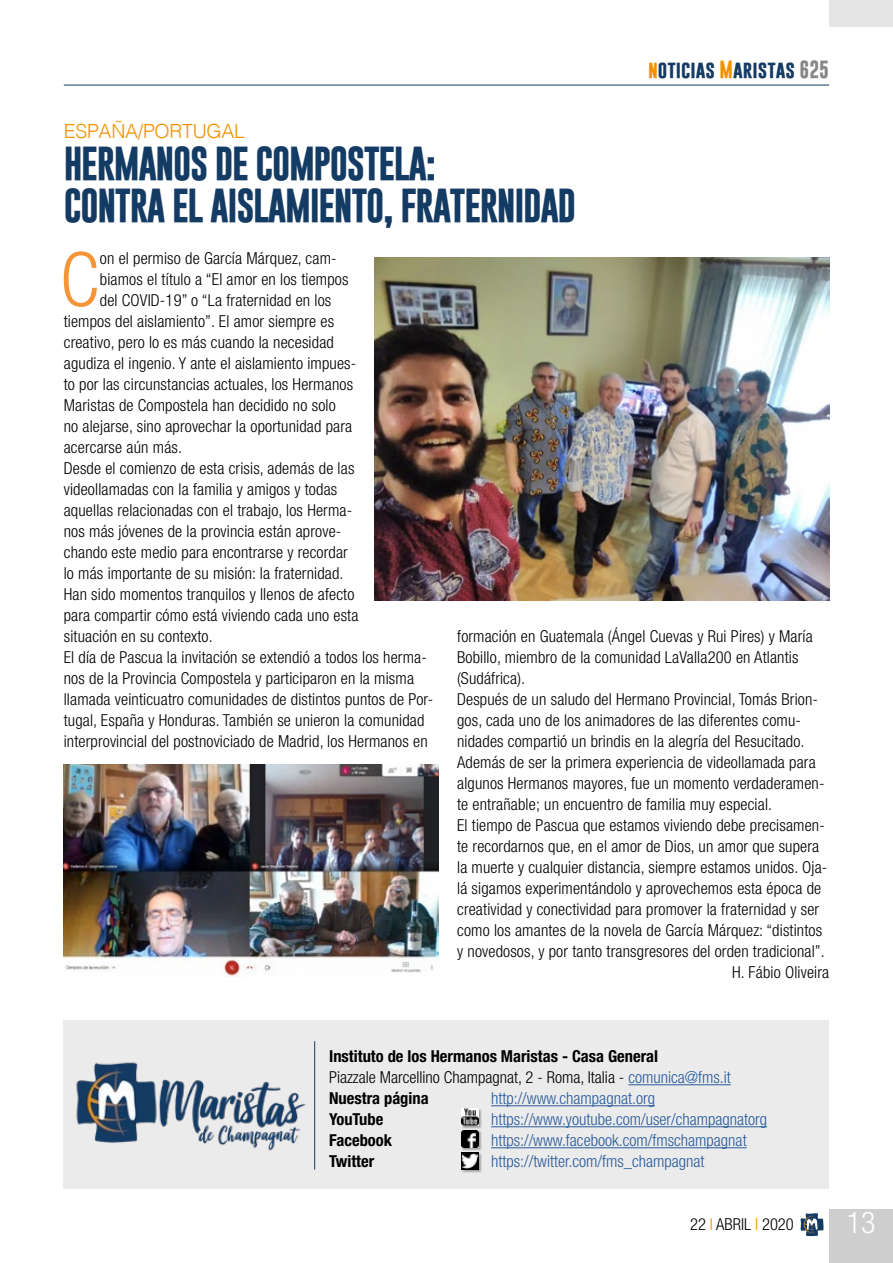
<style>
.page{position:relative;width:893px;height:1263px;background:#fff}
.page>*{position:absolute;margin:0;border:0;box-sizing:border-box;transform-origin:0 0}
.t1{font:300 condensed 75.3px "Helvetica Neue";color:#f49638}
.t2{font:700 34.5px/42px "Gobold";letter-spacing:-.04em;color:#133b64}
.t3{font:300 condensed 30px "Helvetica Neue";color:#fff}
.t4{font:300 19.5px "Helvetica";letter-spacing:-.015em;color:#f39200}
.t5{font:700 18px "Gobold";color:#133b64}
.t6{font:300 condensed 16.5px "Helvetica Neue";letter-spacing:.01em;color:#000}
.t7{font:300 condensed 16.5px "Helvetica Neue";color:#275b9b}
.t8{font:700 condensed 16.5px/21px "Helvetica Neue";color:#000}
.s1{color:#f39200}
.s2{color:#878787}
.s3{font-weight:300}
.s4{font-weight:300;color:#275b9b}
</style>
<div class="page">
<div style="left:64px;top:1020px;width:765px;height:168px;background:#ecebec"></div>
<hr style="left:628px;top:1084px;width:103px;height:1px;background:#275b9b">
<hr style="left:491px;top:1105px;width:164px;height:1px;background:#275b9b">
<hr style="left:491px;top:1126px;width:276px;height:1px;background:#275b9b">
<hr style="left:491px;top:1147px;width:256px;height:1px;background:#275b9b">
<hr style="left:314px;top:1041px;width:1px;height:129px;background:#133b64">
<img style="left:76px;top:1062px;width:230px;height:89px">
<hr style="left:64px;top:85px;width:765px;height:1px;background:#133b64">
<div style="left:829px;top:1209px;width:64px;height:54px;background:#cfcece"></div>
<div style="left:829px;top:0;width:64px;height:27px;background:#e6e5e5"></div>
<div style="left:462px;top:1130px;width:21px;height:21px;background:#000;opacity:.35"></div>
<img style="left:461px;top:1130px;width:18px;height:17px">
<div style="left:462px;top:1152px;width:21px;height:21px;background:#000;opacity:.35"></div>
<img style="left:461px;top:1152px;width:18px;height:18px">
<div style="left:462px;top:1108px;width:21px;height:21px;background:#000;opacity:.35"></div>
<img style="left:461px;top:1108px;width:18px;height:17px">
<svg style="left:800px;top:1213px;width:24px;height:23px"></svg>
<img style="left:374px;top:257px;width:455px;height:343px">
<img style="left:64px;top:764px;width:374px;height:213px">
<p class="t5" style="left:648px;top:57px;width:183px"><span class="s1">n</span>oticias <span class="s1">M</span>aristas <span class="s2">625</span></p>
<p class="t4" style="left:64px;top:114px;width:183px">ESPAÑA/PORTUGAL</p>
<h2 class="t2" style="left:64px;top:143px;width:514px">HERMANOS DE COMPOSTELA:<br>CONTRA EL AISLAMIENTO, FRATERNIDAD</h2>
<h1 class="t1" style="left:60px;top:236px;width:41px">C</h1>
<p class="t6" style="left:100px;top:249px;width:238px">on el permiso de García Márquez, cam-</p>
<p class="t6" style="left:100px;top:270px;width:250px">biamos el título a “El amor en los tiempos</p>
<p class="t6" style="left:100px;top:291px;width:233px">del COVID-19” o “La fraternidad en los</p>
<p class="t6" style="left:64px;top:312px;width:272px">tiempos del aislamiento”. El amor siempre es</p>
<p class="t6" style="left:64px;top:333px;width:272px">creativo, pero lo es más cuando la necesidad</p>
<p class="t6" style="left:64px;top:354px;width:294px">agudiza el ingenio. Y ante el aislamiento impues-</p>
<p class="t6" style="left:64px;top:375px;width:291px">to por las circunstancias actuales, los Hermanos</p>
<p class="t6" style="left:64px;top:396px;width:273px">Maristas de Compostela han decidido no solo</p>
<p class="t6" style="left:64px;top:417px;width:290px">no alejarse, sino aprovechar la oportunidad para</p>
<p class="t6" style="left:64px;top:438px;width:120px">acercarse aún más.</p>
<p class="t6" style="left:64px;top:459px;width:292px">Desde el comienzo de esta crisis, además de las</p>
<p class="t6" style="left:64px;top:480px;width:275px">videollamadas con la familia y amigos y todas</p>
<p class="t6" style="left:64px;top:501px;width:290px">aquellas relacionadas con el trabajo, los Herma-</p>
<p class="t6" style="left:64px;top:522px;width:279px">nos más jóvenes de la provincia están aprove-</p>
<p class="t6" style="left:64px;top:543px;width:285px">chando este medio para encontrarse y recordar</p>
<p class="t6" style="left:64px;top:564px;width:281px">lo más importante de su misión: la fraternidad.</p>
<p class="t6" style="left:64px;top:585px;width:292px">Han sido momentos tranquilos y llenos de afecto</p>
<p class="t6" style="left:64px;top:606px;width:296px">para compartir cómo está viviendo cada uno esta</p>
<p class="t6" style="left:64px;top:627px;width:150px">situación en su contexto.</p>
<p class="t6" style="left:64px;top:648px;width:365px">El día de Pascua la invitación se extendió a todos los herma-</p>
<p class="t6" style="left:64px;top:669px;width:352px">nos de la Provincia Compostela y participaron en la misma</p>
<p class="t6" style="left:64px;top:690px;width:371px">llamada veinticuatro comunidades de distintos puntos de Por-</p>
<p class="t6" style="left:64px;top:711px;width:362px">tugal, España y Honduras. También se unieron la comunidad</p>
<p class="t6" style="left:64px;top:732px;width:365px">interprovincial del postnoviciado de Madrid, los Hermanos en</p>
<p class="t6" style="left:457px;top:627px;width:357px">formación en Guatemala (Ángel Cuevas y Rui Pires) y María</p>
<p class="t6" style="left:457px;top:648px;width:343px">Bobillo, miembro de la comunidad LaValla200 en Atlantis</p>
<p class="t6" style="left:457px;top:669px;width:70px">(Sudáfrica).</p>
<p class="t6" style="left:457px;top:690px;width:362px">Después de un saludo del Hermano Provincial, Tomás Brion-</p>
<p class="t6" style="left:457px;top:711px;width:345px">gos, cada uno de los animadores de las diferentes comu-</p>
<p class="t6" style="left:457px;top:732px;width:349px">nidades compartió un brindis en la alegría del Resucitado.</p>
<p class="t6" style="left:457px;top:753px;width:360px">Además de ser la primera experiencia de videollamada para</p>
<p class="t6" style="left:457px;top:774px;width:369px">algunos Hermanos mayores, fue un momento verdaderamen-</p>
<p class="t6" style="left:457px;top:795px;width:316px">te entrañable; un encuentro de familia muy especial.</p>
<p class="t6" style="left:457px;top:816px;width:369px">El tiempo de Pascua que estamos viviendo debe precisamen-</p>
<p class="t6" style="left:457px;top:837px;width:364px">te recordarnos que, en el amor de Dios, un amor que supera</p>
<p class="t6" style="left:457px;top:858px;width:372px">la muerte y cualquier distancia, siempre estamos unidos. Oja-</p>
<p class="t6" style="left:457px;top:879px;width:366px">lá sigamos experimentándolo y aprovechemos esta época de</p>
<p class="t6" style="left:457px;top:900px;width:364px">creatividad y conectividad para promover la fraternidad y ser</p>
<p class="t6" style="left:457px;top:921px;width:367px">como los amantes de la novela de García Márquez: “distintos</p>
<p class="t6" style="left:457px;top:942px;width:369px">y novedosos, y por tanto transgresores del orden tradicional”.</p>
<p class="t6" style="left:732px;top:963px;width:98px">H. Fábio Oliveira</p>
<p class="t8" style="left:329px;top:1045px;width:403px">Instituto de los Hermanos Maristas - Casa General<br><span class="s3">Piazzale Marcellino Champagnat, 2 - Roma, Italia -</span> <span class="s4">comunica@fms.it<br></span>Nuestra página</p>
<p class="t7" style="left:491px;top:1089px;width:165px">http://www.champagnat.org</p>
<p class="t8" style="left:329px;top:1108px;width:56px">YouTube</p>
<p class="t7" style="left:491px;top:1110px;width:277px">https://www.youtube.com/user/champagnatorg</p>
<p class="t8" style="left:329px;top:1129px;width:64px">Facebook</p>
<p class="t7" style="left:491px;top:1131px;width:257px">https://www.facebook.com/fmschampagnat</p>
<p class="t8" style="left:329px;top:1150px;width:47px">Twitter</p>
<p class="t7" style="left:491px;top:1152px;width:215px">https://twitter.com/fms_champagnat</p>
<p class="t6" style="left:690px;top:1215px;width:105px">22 <span class="s1">I</span> ABRIL <span class="s1">I</span> 2020</p>
<h3 class="t3" style="left:847px;top:1205px;width:30px">13</h3>
</div>
